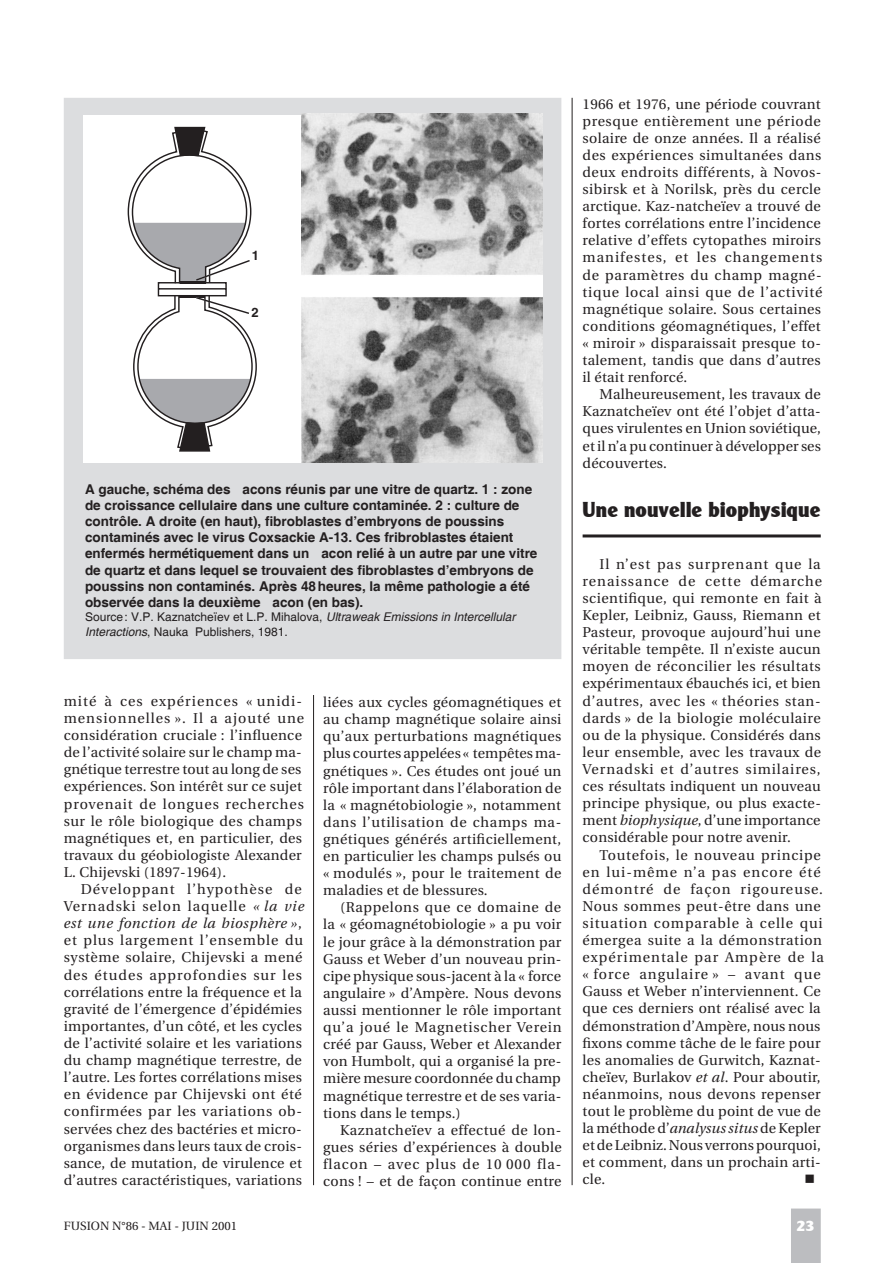
<style>
.page{position:relative;width:893px;height:1263px;background:#fff}
.page>*{position:absolute;margin:0;border:0;box-sizing:border-box;transform-origin:0 0}
.t1{font:21px "Clear Black DB Normal";letter-spacing:.015em;color:#231f20}
.t2{font:15px "Clear Black DB Normal";color:#fff}
.t3{font:14.25px/17.1px "Utopia";letter-spacing:.015em;color:#231f20;text-align:justify}
.t4{font:14.25px "Wingdings";color:#231f20}
.t5{font:700 13.5px/16.2px "Helvetica";color:#231f20}
.t6{font:12px/14.4px "Helvetica";color:#231f20}
.t7{font:12px "Utopia";color:#231f20}
.s1{font-style:italic}
</style>
<div class="page">
<hr style="left:313px;top:98px;width:1px;height:1087px;background:#231f20">
<hr style="left:572px;top:98px;width:1px;height:1087px;background:#231f20">
<div style="left:791px;top:1208px;width:30px;height:55px;background:#bcbdc0"></div>
<div style="left:293px;top:79px;width:62px;height:616px;background:#fff"></div>
<div style="left:65px;top:99px;width:496px;height:559px;background:#dcdddf"></div>
<div style="left:64px;top:98px;width:497px;height:561px;border:2px solid #dcdddf"></div>
<hr style="left:583px;top:534px;width:238px;height:3px;background:#231f20">
<div style="left:83px;top:115px;width:234px;height:348px;background:#fff"></div>
<img style="left:302px;top:114px;width:240px;height:349px">
<svg style="left:128px;top:127px;width:129px;height:325px"></svg>
<p class="t5" style="left:85px;top:481px;width:454px">A gauche, schéma des flacons réunis par une vitre de quartz. 1 : zone de croissance cellulaire dans une culture contaminée. 2 : culture de contrôle. A droite (en haut), fibroblastes d’embryons de poussins contaminés avec le virus Coxsackie A-13. Ces fribroblastes étaient enfermés hermétiquement dans un flacon relié à un autre par une vitre de quartz et dans lequel se trouvaient des fibroblastes d’embryons de poussins non contaminés. Après 48 heures, la même pathologie a été observée dans la deuxième flacon (en bas).</p>
<p class="t6" style="left:85px;top:610px;width:432px">Source : V.P. Kaznatcheïev et L.P. Mihalova, <span class="s1">Ultraweak Emissions in Intercellular<br>Interactions</span>, Nauka Publishers, 1981.</p>
<p class="t3" style="left:64px;top:693px;width:242px;text-align:left">mité à ces expériences « unidi&shy;mensionnelles ». Il a ajouté une considération cruciale : l’influence de l’activité solaire sur le champ ma&shy;gnétique terrestre tout au long de ses expériences. Son intérêt sur ce sujet provenait de longues recherches sur le rôle biologique des champs magnétiques et, en particulier, des travaux du géobiologiste Alexander L. Chijevski (1897-1964).</p>
<p class="t3" style="left:64px;top:881px;width:242px;text-align:left;text-indent:17px">Développant l’hypothèse de Vernadski selon laquelle <span class="s1">« la vie est une fonction de la biosphère »</span>, et plus largement l’ensemble du système solaire, Chijevski a mené des études approfondies sur les corrélations entre la fréquence et la gravité de l’émergence d’épidémies importantes, d’un côté, et les cycles de l’activité solaire et les variations du champ magnétique terrestre, de l’autre. Les fortes corrélations mises en évidence par Chijevski ont été confirmées par les variations ob&shy;servées chez des bactéries et micro&shy;organismes dans leurs taux de crois&shy;sance, de mutation, de virulence et d’autres caractéristiques, variations</p>
<p class="t3" style="left:323px;top:694px;width:240px">liées aux cycles géomagnétiques et au champ magnétique solaire ainsi qu’aux perturbations magnétiques plus courtes appelées « tempêtes ma&shy;gnétiques ». Ces études ont joué un rôle important dans l’élaboration de la « magnétobiologie », notamment dans l’utilisation de champs ma&shy;gnétiques générés artificiellement, en particulier les champs pulsés ou « modulés », pour le traitement de maladies et de blessures.</p>
<p class="t3" style="left:323px;top:899px;width:240px;text-indent:17px">(Rappelons que ce domaine de la « géomagnétobiologie » a pu voir le jour grâce à la démonstration par Gauss et Weber d’un nouveau prin&shy;cipe physique sous-jacent à la « force angulaire » d’Ampère. Nous devons aussi mentionner le rôle important qu’a joué le Magnetischer Verein créé par Gauss, Weber et Alexander von Humbolt, qui a organisé la pre&shy;mière mesure coordonnée du champ magnétique terrestre et de ses varia&shy;tions dans le temps.)</p>
<p class="t3" style="left:323px;top:1121px;width:240px;text-indent:17px">Kaznatcheïev a effectué de lon&shy;gues séries d’expériences à double flacon – avec plus de 10 000 fla&shy;cons ! – et de façon continue entre</p>
<p class="t3" style="left:583px;top:95px;width:241px">1966 et 1976, une période couvrant presque entièrement une période solaire de onze années. Il a réalisé des expériences simultanées dans deux endroits différents, à Novos&shy;sibirsk et à Norilsk, près du cercle arctique. Kaz-natcheïev a trouvé de fortes corrélations entre l’incidence relative d’effets cytopathes miroirs manifestes, et les changements de paramètres du champ magné&shy;tique local ainsi que de l’activité magnétique solaire. Sous certaines conditions géomagnétiques, l’effet « miroir » disparaissait presque to&shy;talement, tandis que dans d’autres il était renforcé.</p>
<p class="t3" style="left:583px;top:386px;width:240px;text-indent:17px">Malheureusement, les travaux de Kaznatcheïev ont été l’objet d’atta&shy;ques virulentes en Union soviétique, et il n’a pu continuer à développer ses découvertes.</p>
<h1 class="t1" style="left:583px;top:498px;width:239px">Une nouvelle biophysique</h1>
<p class="t3" style="left:583px;top:556px;width:241px;text-align:left;text-indent:17px">Il n’est pas surprenant que la renaissance de cette démarche scientifique, qui remonte en fait à Kepler, Leibniz, Gauss, Riemann et Pasteur, provoque aujourd’hui une véritable tempête. Il n’existe aucun moyen de réconcilier les résultats expérimentaux ébauchés ici, et bien d’autres, avec les « théories stan&shy;dards » de la biologie moléculaire ou de la physique. Considérés dans leur ensemble, avec les travaux de Vernadski et d’autres similaires, ces résultats indiquent un nouveau principe physique, ou plus exacte&shy;ment <span class="s1">biophysique</span>, d’une importance considérable pour notre avenir.</p>
<p class="t3" style="left:583px;top:846px;width:243px;text-align:left;text-indent:17px">Toutefois, le nouveau principe en lui-même n’a pas encore été démontré de façon rigoureuse.<br>Nous sommes peut-être dans une situation comparable à celle qui émergea suite a la démonstration expérimentale par Ampère de la « force angulaire » – avant que<br>Gauss et Weber n’interviennent. Ce que ces derniers ont réalisé avec la démonstration d’Ampère, nous nous fixons comme tâche de le faire pour les anomalies de Gurwitch, Kaznat&shy;cheïev, Burlakov <span class="s1">et al</span>. Pour aboutir, néanmoins, nous devons repenser tout le problème du point de vue de la méthode d’<span class="s1">analysus situs</span> de Kepler et de Leibniz. Nous verrons pourquoi, et comment, dans un prochain arti&shy;cle.</p>
<p class="t4" style="left:805px;top:1171px;width:12px">■</p>
<p class="t7" style="left:64px;top:1219px;width:175px">FUSION N°86 - MAI - JUIN 2001</p>
<p class="t2" style="left:797px;top:1217px;width:19px">23</p>
</div>
